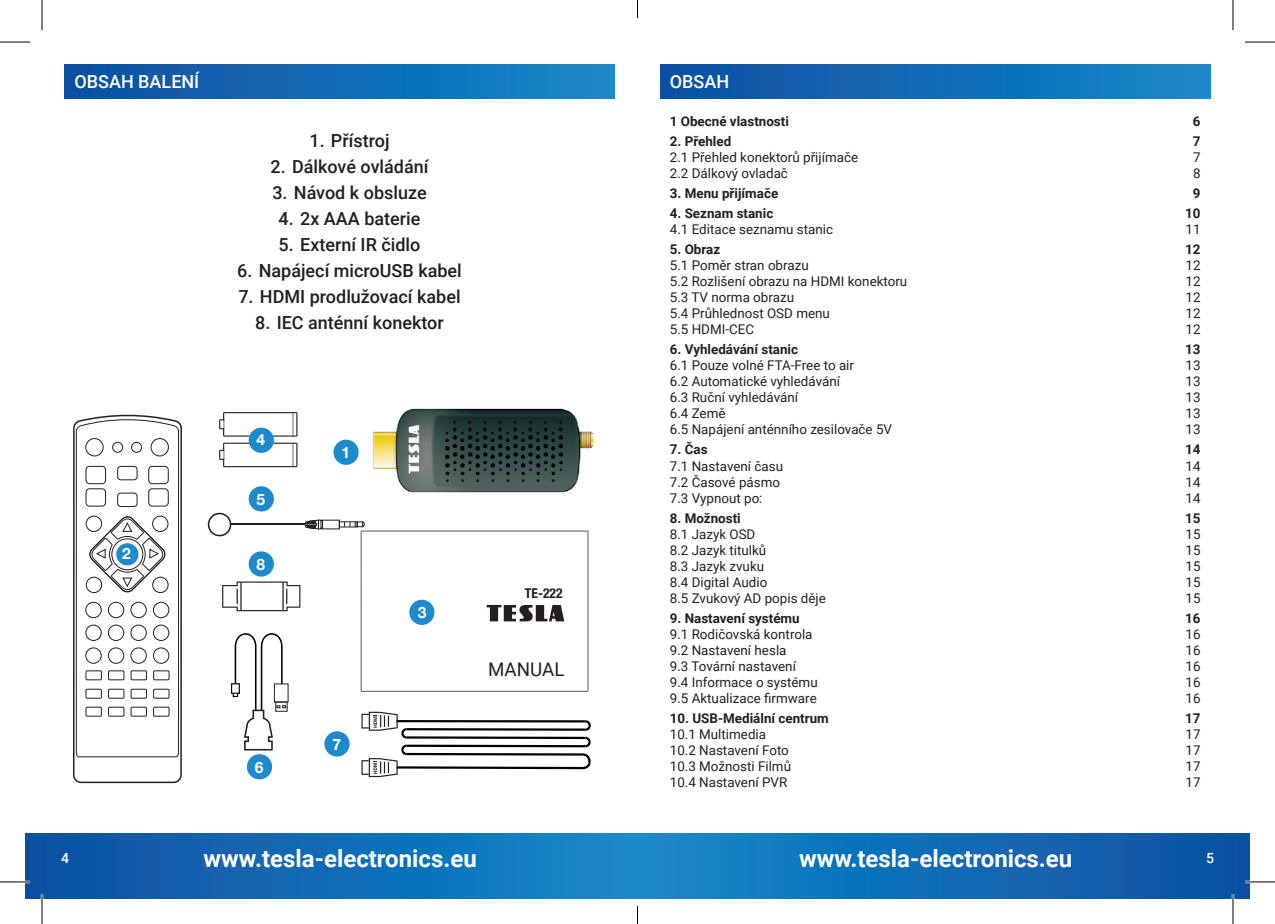
<style>
.page{position:relative;width:1275px;height:924px;background:#fff}
.page>*{position:absolute;margin:0;border:0;box-sizing:border-box;transform-origin:0 0}
.t1{font:700 24px "Roboto";color:#fff}
.t2{font:18.8px "Roboto";color:#231f20}
.t3{font:500 18px "Roboto";color:#231f20}
.t4{font:500 18px "Roboto";color:#fff}
.t5{font:700 15.6px "Helvetica Neue LT Pro";color:#fff}
.TEXT-STANDART{font:500 14px "Roboto";color:#fff}
.t6{font:700 condensed 13.6px "Helvetica Neue LT Pro";color:#231f20}
.t7{font:13.4px "Roboto";color:#231f20}
.t8{font:700 13.4px "Roboto";color:#231f20}
</style>
<div class="page">
<svg style="left:25px;top:833px;width:612px;height:65px;background:#116fb8"></svg>
<svg style="left:65px;top:65px;width:550px;height:33px;background:#1271b9"></svg>
<div style="left:637px;top:832px;width:613px;height:66px;background:linear-gradient(to right,#1688ca,#0c4fa2)"></div>
<div style="left:660px;top:65px;width:550px;height:33px;background:linear-gradient(to right,#0c4fa2,#1688c9)"></div>
<div style="left:247px;top:753px;width:25px;height:26px;background:#1d8acb;border-radius:50%"></div>
<div style="left:249px;top:486px;width:25px;height:25px;background:#1d8acb;border-radius:50%"></div>
<div style="left:333px;top:439px;width:26px;height:25px;background:#1d8acb;border-radius:50%"></div>
<svg style="left:219px;top:442px;width:78px;height:25px"></svg>
<svg style="left:219px;top:412px;width:78px;height:24px"></svg>
<div style="left:249px;top:427px;width:25px;height:25px;background:#1d8acb;border-radius:50%"></div>
<hr style="left:0;top:880px;width:30px;height:2px;background:#fff">
<hr style="left:1245px;top:880px;width:30px;height:2px;background:#fff">
<hr style="left:41px;top:893px;width:2px;height:30px;background:#fff">
<hr style="left:1231px;top:893px;width:3px;height:30px;background:#fff">
<hr style="left:0;top:42px;width:30px;height:1px;background:#000">
<hr style="left:1245px;top:42px;width:30px;height:1px;background:#000">
<hr style="left:0;top:881px;width:30px;height:1px;background:#000">
<hr style="left:1245px;top:881px;width:30px;height:1px;background:#000">
<hr style="left:42px;top:0;width:1px;height:30px;background:#000">
<hr style="left:42px;top:893px;width:1px;height:30px;background:#000">
<hr style="left:1232px;top:0;width:1px;height:30px;background:#000">
<hr style="left:1232px;top:893px;width:1px;height:30px;background:#000">
<svg style="left:637px;top:0;width:1px;height:18px"></svg>
<svg style="left:637px;top:905px;width:1px;height:18px"></svg>
<img style="left:372px;top:408px;width:222px;height:85px">
<svg style="left:72px;top:64px;width:111px;height:835px"></svg>
<svg style="left:75px;top:417px;width:104px;height:340px"></svg>
<svg style="left:208px;top:512px;width:383px;height:264px"></svg>
<div style="left:275px;top:701px;width:12px;height:10px;border:1px solid #231f20"></div>
<p class="t4" style="left:74px;top:69px;width:127px">OBSAH BALENÍ</p>
<p class="t3" style="left:309px;top:127px;width:82px">1. Přístroj</p>
<p class="t3" style="left:270px;top:153px;width:160px">2. Dálkové ovládání</p>
<p class="t3" style="left:272px;top:179px;width:156px">3. Návod k obsluze</p>
<p class="t3" style="left:279px;top:205px;width:143px">4. 2x AAA baterie</p>
<p class="t3" style="left:279px;top:231px;width:143px">5. Externí IR čidlo</p>
<p class="t3" style="left:237px;top:257px;width:226px">6. Napájecí microUSB kabel</p>
<p class="t3" style="left:238px;top:283px;width:224px">7. HDMI prodlužovací kabel</p>
<p class="t3" style="left:255px;top:309px;width:190px">8. IEC anténní konektor</p>
<p class="t5" style="left:122px;top:543px;width:10px">2</p>
<p class="t5" style="left:257px;top:430px;width:10px">4</p>
<p class="t5" style="left:257px;top:489px;width:10px">5</p>
<p class="t5" style="left:257px;top:554px;width:10px">8</p>
<p class="t5" style="left:255px;top:757px;width:10px">6</p>
<p class="t5" style="left:341px;top:442px;width:10px">1</p>
<p class="t5" style="left:332px;top:734px;width:10px">7</p>
<p class="t5" style="left:418px;top:602px;width:10px">3</p>
<p class="t6" style="left:525px;top:584px;width:39px">TE-222</p>
<h2 class="t2" style="left:488px;top:655px;width:78px">MANUAL</h2>
<p class="TEXT-STANDART" style="left:61px;top:848px;width:9px">4</p>
<p class="t1" style="left:203px;top:841px;width:275px">www.tesla-electronics.eu</p>
<p class="t4" style="left:670px;top:69px;width:61px">OBSAH</p>
<p class="t8" style="left:670px;top:112px;width:121px">1 Obecné vlastnosti</p>
<p class="t8" style="left:1193px;top:112px;width:9px">6</p>
<p class="t8" style="left:670px;top:132px;width:63px">2. Přehled</p>
<p class="t8" style="left:1193px;top:132px;width:9px">7</p>
<p class="t7" style="left:670px;top:148px;width:190px">2.1 Přehled konektorů přijímače</p>
<p class="t7" style="left:1193px;top:148px;width:9px">7</p>
<p class="t7" style="left:670px;top:164px;width:120px">2.2 Dálkový ovladač</p>
<p class="t7" style="left:1193px;top:164px;width:9px">8</p>
<p class="t8" style="left:670px;top:184px;width:110px">3. Menu přijímače</p>
<p class="t8" style="left:1193px;top:184px;width:9px">9</p>
<p class="t8" style="left:670px;top:204px;width:105px">4. Seznam stanic</p>
<p class="t8" style="left:1185px;top:204px;width:17px">10</p>
<p class="t7" style="left:670px;top:220px;width:165px">4.1 Editace seznamu stanic</p>
<p class="t7" style="left:1185px;top:220px;width:17px">11</p>
<p class="t8" style="left:670px;top:240px;width:52px">5. Obraz</p>
<p class="t8" style="left:1185px;top:240px;width:17px">12</p>
<p class="t7" style="left:670px;top:256px;width:140px">5.1 Poměr stran obrazu</p>
<p class="t7" style="left:1185px;top:256px;width:17px">12</p>
<p class="t7" style="left:670px;top:272px;width:239px">5.2 Rozlišení obrazu na HDMI konektoru</p>
<p class="t7" style="left:1185px;top:272px;width:17px">12</p>
<p class="t7" style="left:670px;top:288px;width:126px">5.3 TV norma obrazu</p>
<p class="t7" style="left:1185px;top:288px;width:17px">12</p>
<p class="t7" style="left:670px;top:304px;width:162px">5.4 Průhlednost OSD menu</p>
<p class="t7" style="left:1185px;top:304px;width:17px">12</p>
<p class="t7" style="left:670px;top:320px;width:86px">5.5 HDMI-CEC</p>
<p class="t7" style="left:1185px;top:320px;width:17px">12</p>
<p class="t8" style="left:670px;top:340px;width:130px">6. Vyhledávání stanic</p>
<p class="t8" style="left:1185px;top:340px;width:17px">13</p>
<p class="t7" style="left:670px;top:356px;width:186px">6.1 Pouze volné FTA-Free to air</p>
<p class="t7" style="left:1185px;top:356px;width:17px">13</p>
<p class="t7" style="left:670px;top:372px;width:172px">6.2 Automatické vyhledávání</p>
<p class="t7" style="left:1185px;top:372px;width:17px">13</p>
<p class="t7" style="left:670px;top:388px;width:130px">6.3 Ruční vyhledávání</p>
<p class="t7" style="left:1185px;top:388px;width:17px">13</p>
<p class="t7" style="left:670px;top:404px;width:57px">6.4 Země</p>
<p class="t7" style="left:1185px;top:404px;width:17px">13</p>
<p class="t7" style="left:670px;top:420px;width:224px">6.5 Napájení anténního zesilovače 5V</p>
<p class="t7" style="left:1185px;top:420px;width:17px">13</p>
<p class="t8" style="left:670px;top:440px;width:39px">7. Čas</p>
<p class="t8" style="left:1185px;top:440px;width:17px">14</p>
<p class="t7" style="left:670px;top:456px;width:115px">7.1 Nastavení času</p>
<p class="t7" style="left:1185px;top:456px;width:17px">14</p>
<p class="t7" style="left:670px;top:472px;width:112px">7.2 Časové pásmo</p>
<p class="t7" style="left:1185px;top:472px;width:17px">14</p>
<p class="t7" style="left:670px;top:488px;width:94px">7.3 Vypnout po:</p>
<p class="t7" style="left:1185px;top:488px;width:17px">14</p>
<p class="t8" style="left:670px;top:508px;width:72px">8. Možnosti</p>
<p class="t8" style="left:1185px;top:508px;width:17px">15</p>
<p class="t7" style="left:670px;top:524px;width:87px">8.1 Jazyk OSD</p>
<p class="t7" style="left:1185px;top:524px;width:17px">15</p>
<p class="t7" style="left:670px;top:540px;width:98px">8.2 Jazyk titulků</p>
<p class="t7" style="left:1185px;top:540px;width:17px">15</p>
<p class="t7" style="left:670px;top:556px;width:96px">8.3 Jazyk zvuku</p>
<p class="t7" style="left:1185px;top:556px;width:17px">15</p>
<p class="t7" style="left:670px;top:572px;width:99px">8.4 Digital Audio</p>
<p class="t7" style="left:1185px;top:572px;width:17px">15</p>
<p class="t7" style="left:670px;top:588px;width:158px">8.5 Zvukový AD popis děje</p>
<p class="t7" style="left:1185px;top:588px;width:17px">15</p>
<p class="t8" style="left:670px;top:608px;width:131px">9. Nastavení systému</p>
<p class="t8" style="left:1185px;top:608px;width:17px">16</p>
<p class="t7" style="left:670px;top:624px;width:144px">9.1 Rodičovská kontrola</p>
<p class="t7" style="left:1185px;top:624px;width:17px">16</p>
<p class="t7" style="left:670px;top:640px;width:118px">9.2 Nastavení hesla</p>
<p class="t7" style="left:1185px;top:640px;width:17px">16</p>
<p class="t7" style="left:670px;top:656px;width:128px">9.3 Tovární nastavení</p>
<p class="t7" style="left:1185px;top:656px;width:17px">16</p>
<p class="t7" style="left:670px;top:672px;width:149px">9.4 Informace o systému</p>
<p class="t7" style="left:1185px;top:672px;width:17px">16</p>
<p class="t7" style="left:670px;top:688px;width:148px">9.5 Aktualizace firmware</p>
<p class="t7" style="left:1185px;top:688px;width:17px">16</p>
<p class="t8" style="left:670px;top:708px;width:160px">10. USB-Mediální centrum</p>
<p class="t8" style="left:1185px;top:708px;width:17px">17</p>
<p class="t7" style="left:670px;top:724px;width:98px">10.1 Multimedia</p>
<p class="t7" style="left:1185px;top:724px;width:17px">17</p>
<p class="t7" style="left:670px;top:740px;width:121px">10.2 Nastavení Foto</p>
<p class="t7" style="left:1185px;top:740px;width:17px">17</p>
<p class="t7" style="left:670px;top:756px;width:123px">10.3 Možnosti Filmů</p>
<p class="t7" style="left:1185px;top:756px;width:17px">17</p>
<p class="t7" style="left:670px;top:772px;width:119px">10.4 Nastavení PVR</p>
<p class="t7" style="left:1185px;top:772px;width:17px">17</p>
<p class="t1" style="left:799px;top:841px;width:275px">www.tesla-electronics.eu</p>
<p class="TEXT-STANDART" style="left:1206px;top:848px;width:9px">5</p>
</div>
